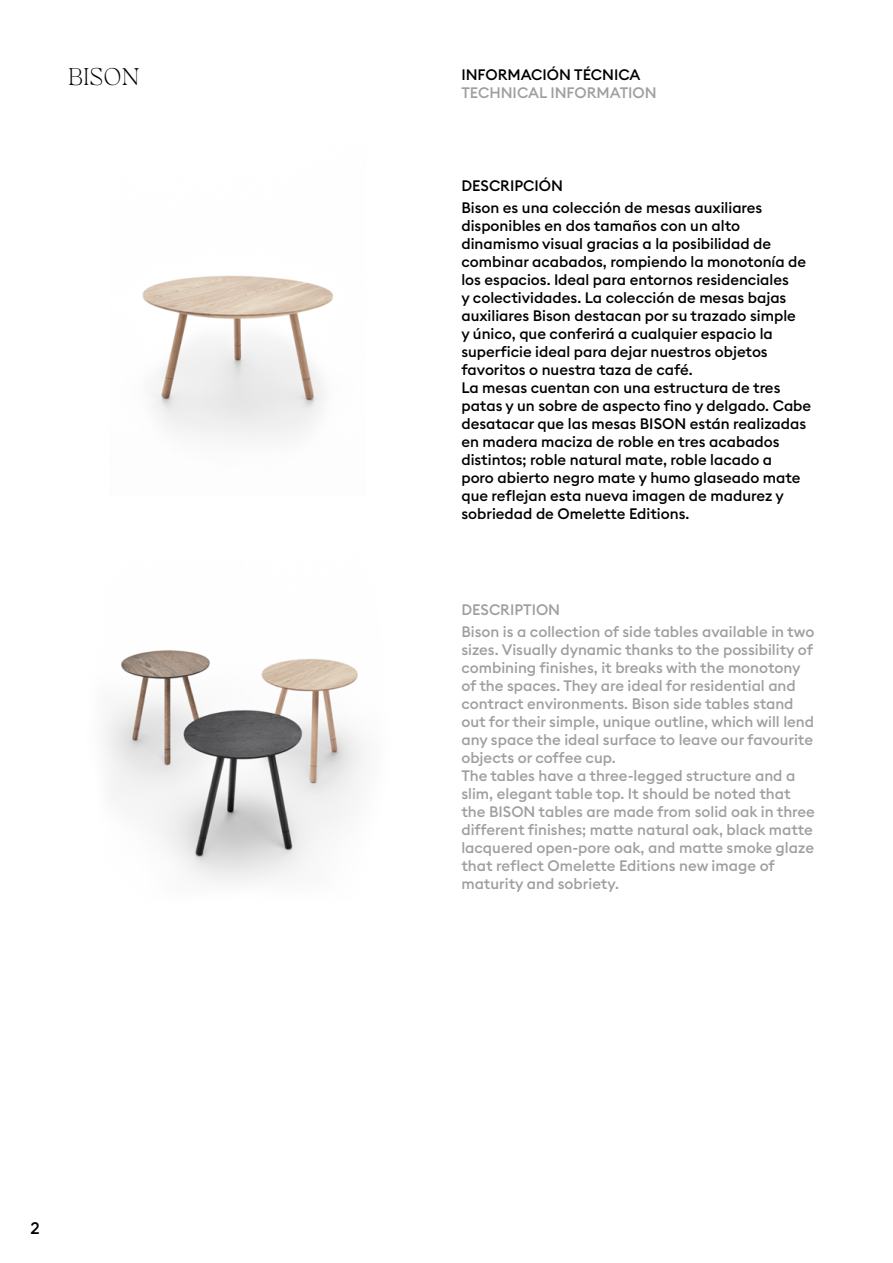
<style>
.page{position:relative;width:893px;height:1263px;background:#fff}
.page>*{position:absolute;margin:0;border:0;box-sizing:border-box;transform-origin:0 0}
.t1{font:300 22.5px "Eirlys";color:#000}
.t2{font:500 16.5px "Euclid Square";color:#000}
.t3{font:500 15px/18px "Euclid Square";color:#000}
.t4{font:500 15px/18px "Euclid Square";color:#9d9fa1}
</style>
<div class="page">
<img style="left:142px;top:275px;width:192px;height:164px">
<img style="left:105px;top:650px;width:259px;height:232px">
<h1 class="t1" style="left:68px;top:62px;width:73px">BISON</h1>
<p class="t3" style="left:461px;top:66px;width:181px">INFORMACIÓN TÉCNICA</p>
<p class="t4" style="left:461px;top:84px;width:197px">TECHNICAL INFORMATION</p>
<p class="t3" style="left:461px;top:174px;width:303px;line-height:22.2px">DESCRIPCIÓN<br>Bison es una colección de mesas auxiliares</p>
<p class="t3" style="left:461px;top:217px;width:351px">disponibles en dos tamaños con un alto dinamismo visual gracias a la posibilidad de combinar acabados, rompiendo la monotonía de los espacios. Ideal para entornos residenciales<br>y colectividades. La colección de mesas bajas auxiliares Bison destacan por su trazado simple<br>y único, que conferirá a cualquier espacio la superficie ideal para dejar nuestros objetos favoritos o nuestra taza de café.<br>La mesas cuentan con una estructura de tres patas y un sobre de aspecto fino y delgado. Cabe desatacar que las mesas BISON están realizadas en madera maciza de roble en tres acabados distintos; roble natural mate, roble lacado a<br>poro abierto negro mate y humo glaseado mate que reflejan esta nueva imagen de madurez y sobriedad de Omelette Editions.</p>
<p class="t4" style="left:461px;top:598px;width:355px;line-height:22.2px">DESCRIPTION<br>Bison is a collection of side tables available in two</p>
<p class="t4" style="left:461px;top:641px;width:355px">sizes. Visually dynamic thanks to the possibility of combining finishes, it breaks with the monotony of the spaces. They are ideal for residential and contract environments. Bison side tables stand out for their simple, unique outline, which will lend any space the ideal surface to leave our favourite objects or coffee cup.<br>The tables have a three-legged structure and a slim, elegant table top. It should be noted that the BISON tables are made from solid oak in three different finishes; matte natural oak, black matte lacquered open-pore oak, and matte smoke glaze that reflect Omelette Editions new image of maturity and sobriety.</p>
<p class="t2" style="left:30px;top:1217px;width:11px">2</p>
</div>
